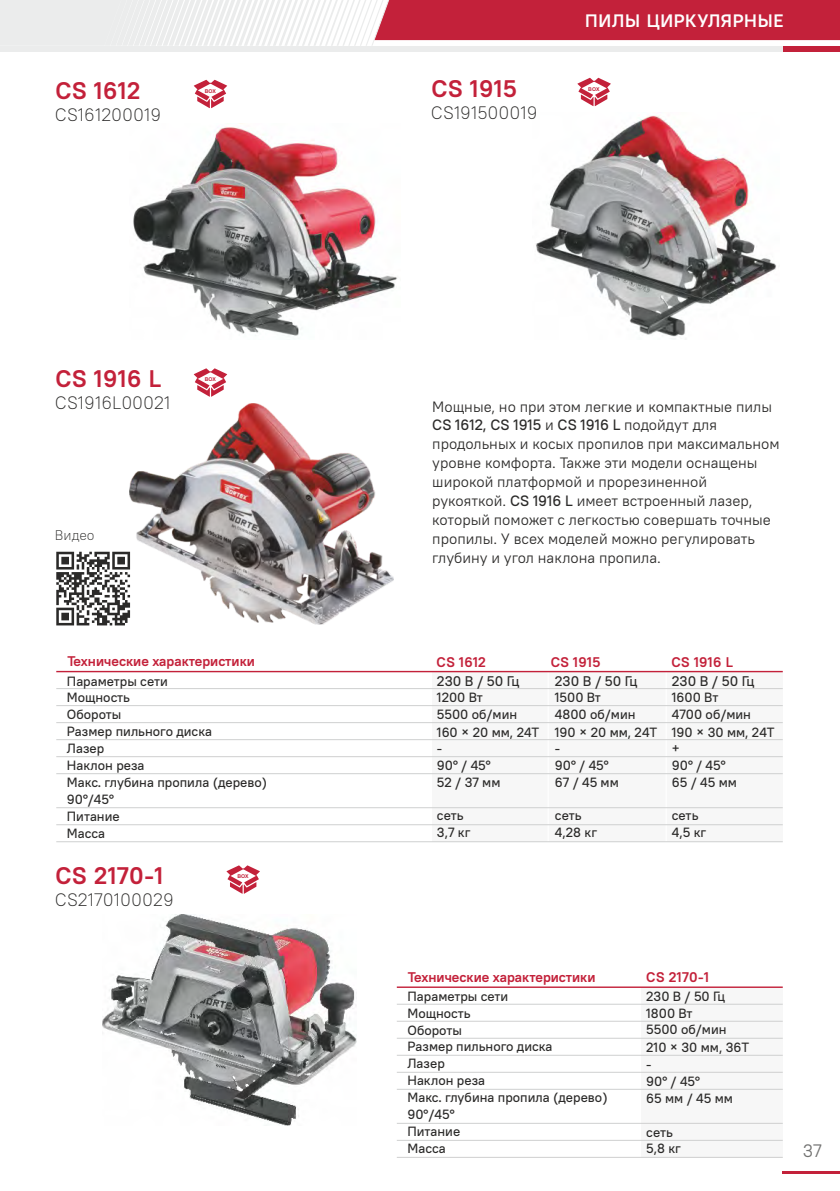
<style>
.page{position:relative;width:840px;height:1191px;background:#fff}
.page>*{position:absolute;margin:0;border:0;box-sizing:border-box;transform-origin:0 0}
.t1{font:700 24px "PT Root UI";letter-spacing:.025em;color:#c3213a}
.t2{font:300 18px "PT Root UI";color:#2b2a29}
.t3{font:700 18px "PT Root UI";letter-spacing:.035em;color:#fefefe}
.t4{font:18px "PT Root UI";color:#727271}
.t5{font:15px/18.8px "PT Root UI";color:#2b2a29}
.t6{font:700 14px "PT Root UI";color:#c3213a}
.t7{font:500 14px "PT Root UI";color:#2b2a29}
.t8{font:300 14px "PT Root UI";color:#2b2a29}
.t9{font:500 13.4px/17px "PT Root UI";color:#2b2a29}
.t10{font:700 5.2px "Arial";color:#c3213a}
.s1{font-weight:500}
.s2{font-size:14px}
</style>
<div class="page">
<img style="left:103px;top:914px;width:253px;height:212px">
<img style="left:536px;top:115px;width:240px;height:225px">
<div style="left:782px;top:46px;width:57px;height:5px;background:#c3213a"></div>
<div style="left:0;top:46px;width:782px;height:5px;background:#ebecec"></div>
<svg style="left:0;top:0;width:839px;height:46px"></svg>
<hr style="left:782px;top:1171px;width:57px;height:3px;background:#c3213a">
<img style="left:130px;top:403px;width:263px;height:222px">
<svg style="left:194px;top:80px;width:33px;height:28px"></svg>
<img style="left:133px;top:123px;width:265px;height:213px">
<svg style="left:577px;top:78px;width:33px;height:28px"></svg>
<svg style="left:194px;top:368px;width:33px;height:29px"></svg>
<svg style="left:56px;top:552px;width:74px;height:73px"></svg>
<div style="left:432px;top:671px;width:350px;height:170px;background:#f7f7f7"></div>
<hr style="left:665px;top:671px;width:1px;height:170px;background:#fefefe">
<hr style="left:547px;top:671px;width:1px;height:170px;background:#fefefe">
<hr style="left:56px;top:824px;width:726px;height:1px;background:#cfd0d0">
<hr style="left:56px;top:841px;width:726px;height:1px;background:#cfd0d0">
<hr style="left:56px;top:807px;width:726px;height:1px;background:#cfd0d0">
<hr style="left:56px;top:773px;width:726px;height:1px;background:#cfd0d0">
<hr style="left:56px;top:756px;width:726px;height:1px;background:#cfd0d0">
<hr style="left:56px;top:739px;width:726px;height:1px;background:#cfd0d0">
<hr style="left:56px;top:722px;width:726px;height:1px;background:#cfd0d0">
<hr style="left:56px;top:705px;width:726px;height:1px;background:#cfd0d0">
<hr style="left:56px;top:688px;width:726px;height:1px;background:#cfd0d0">
<hr style="left:56px;top:671px;width:726px;height:1px;background:#c3213a">
<svg style="left:226px;top:865px;width:34px;height:28px"></svg>
<div style="left:640px;top:987px;width:142px;height:170px;background:#f7f7f7"></div>
<hr style="left:396px;top:1088px;width:386px;height:1px;background:#cfd0d0">
<hr style="left:396px;top:1122px;width:386px;height:1px;background:#cfd0d0">
<hr style="left:396px;top:1140px;width:386px;height:1px;background:#cfd0d0">
<hr style="left:396px;top:1157px;width:386px;height:1px;background:#cfd0d0">
<hr style="left:396px;top:1071px;width:386px;height:1px;background:#cfd0d0">
<hr style="left:396px;top:1054px;width:386px;height:1px;background:#cfd0d0">
<hr style="left:396px;top:1037px;width:386px;height:1px;background:#cfd0d0">
<hr style="left:396px;top:1020px;width:386px;height:1px;background:#cfd0d0">
<hr style="left:396px;top:1003px;width:386px;height:1px;background:#cfd0d0">
<hr style="left:396px;top:986px;width:386px;height:2px;background:#c3213a">
<h1 class="t1" style="left:55px;top:80px;width:86px">CS 1612</h1>
<p class="t10" style="left:204px;top:89px;width:13px">BOX</p>
<h2 class="t2" style="left:55px;top:107px;width:108px">CS161200019</h2>
<h2 class="t3" style="left:585px;top:13px;width:199px">ПИЛЫ ЦИРКУЛЯРНЫЕ</h2>
<h1 class="t1" style="left:431px;top:78px;width:87px">CS 1915</h1>
<p class="t10" style="left:588px;top:87px;width:13px">BOX</p>
<h2 class="t2" style="left:430px;top:105px;width:108px">CS191500019</h2>
<h1 class="t1" style="left:55px;top:369px;width:107px">CS 1916 L</h1>
<h2 class="t2" style="left:55px;top:395px;width:117px">CS1916L00021</h2>
<p class="t10" style="left:204px;top:377px;width:13px">BOX</p>
<p class="t8" style="left:55px;top:529px;width:41px">Видео</p>
<p class="t5" style="left:432px;top:398px;width:348px">Мощные, но при этом легкие и компактные пилы <span class="s1">CS 1612, CS 1915</span> и <span class="s1">CS 1916 L</span> подойдут для продольных и косых пропилов при максимальном уровне комфорта. Также эти модели оснащены широкой платформой и прорезиненной рукояткой. <span class="s1">CS 1916 L</span> имеет встроенный лазер, который поможет с легкостью совершать точные пропилы. У всех моделей можно регулировать глубину и угол наклона пропила.</p>
<p class="t6" style="left:67px;top:655px;width:189px">Технические характеристики</p>
<p class="t6" style="left:671px;top:656px;width:63px">CS 1916 L</p>
<p class="t9" style="left:67px;top:673px;width:201px">Параметры сети<br>Мощность<br>Обороты<br>Размер пильного диска<br>Лазер<br>Наклон реза<br>Макс. глубина пропила (дерево)<br>90°/45°<br>Питание<br>Масса</p>
<p class="t6" style="left:436px;top:656px;width:51px">CS 1612</p>
<p class="t7" style="left:436px;top:675px;width:84px">230 В / 50 Гц</p>
<p class="t9" style="left:436px;top:690px;width:104px">1200 Вт<br>5500 об/мин<br>160 <span class="s2">×</span> 20 мм, 24Т -<br>90° / 45°<br>52 / 37 мм</p>
<p class="t9" style="left:436px;top:808px;width:35px">сеть<br>3,7 кг</p>
<p class="t6" style="left:550px;top:656px;width:51px">CS 1915</p>
<p class="t7" style="left:554px;top:675px;width:84px">230 В / 50 Гц</p>
<p class="t9" style="left:554px;top:690px;width:104px">1500 Вт<br>4800 об/мин<br>190 <span class="s2">×</span> 20 мм, 24Т -<br>90° / 45°<br>67 / 45 мм</p>
<p class="t9" style="left:554px;top:808px;width:44px">сеть<br>4,28 кг</p>
<p class="t7" style="left:671px;top:675px;width:84px">230 В / 50 Гц</p>
<p class="t9" style="left:671px;top:690px;width:104px">1600 Вт<br>4700 об/мин<br>190 <span class="s2">×</span> 30 мм, 24Т +<br>90° / 45°<br>65 / 45 мм</p>
<p class="t9" style="left:671px;top:808px;width:36px">сеть<br>4,5 кг</p>
<h1 class="t1" style="left:55px;top:866px;width:109px">CS 2170-1</h1>
<p class="t10" style="left:237px;top:874px;width:13px">BOX</p>
<h2 class="t2" style="left:55px;top:892px;width:120px">CS2170100029</h2>
<p class="t6" style="left:408px;top:971px;width:189px">Технические характеристики</p>
<p class="t6" style="left:646px;top:971px;width:64px">CS 2170-1</p>
<p class="t9" style="left:646px;top:988px;width:104px">230 В / 50 Гц<br>1800 Вт<br>5500 об/мин<br>210 30 мм, 36Т</p>
<p class="t9" style="left:407px;top:988px;width:201px">Параметры сети<br>Мощность<br>Обороты<br>Размер пильного диска<br>Лазер<br>Наклон реза<br>Макс. глубина пропила (дерево)<br>90°/45°<br>Питание<br>Масса</p>
<p class="t7" style="left:669px;top:1041px;width:10px">×</p>
<p class="t9" style="left:646px;top:1057px;width:88px">-<br>90° / 45°<br>65 мм / 45 мм</p>
<p class="t9" style="left:646px;top:1124px;width:36px">сеть<br>5,8 кг</p>
<h2 class="t4" style="left:802px;top:1143px;width:21px">37</h2>
</div>
